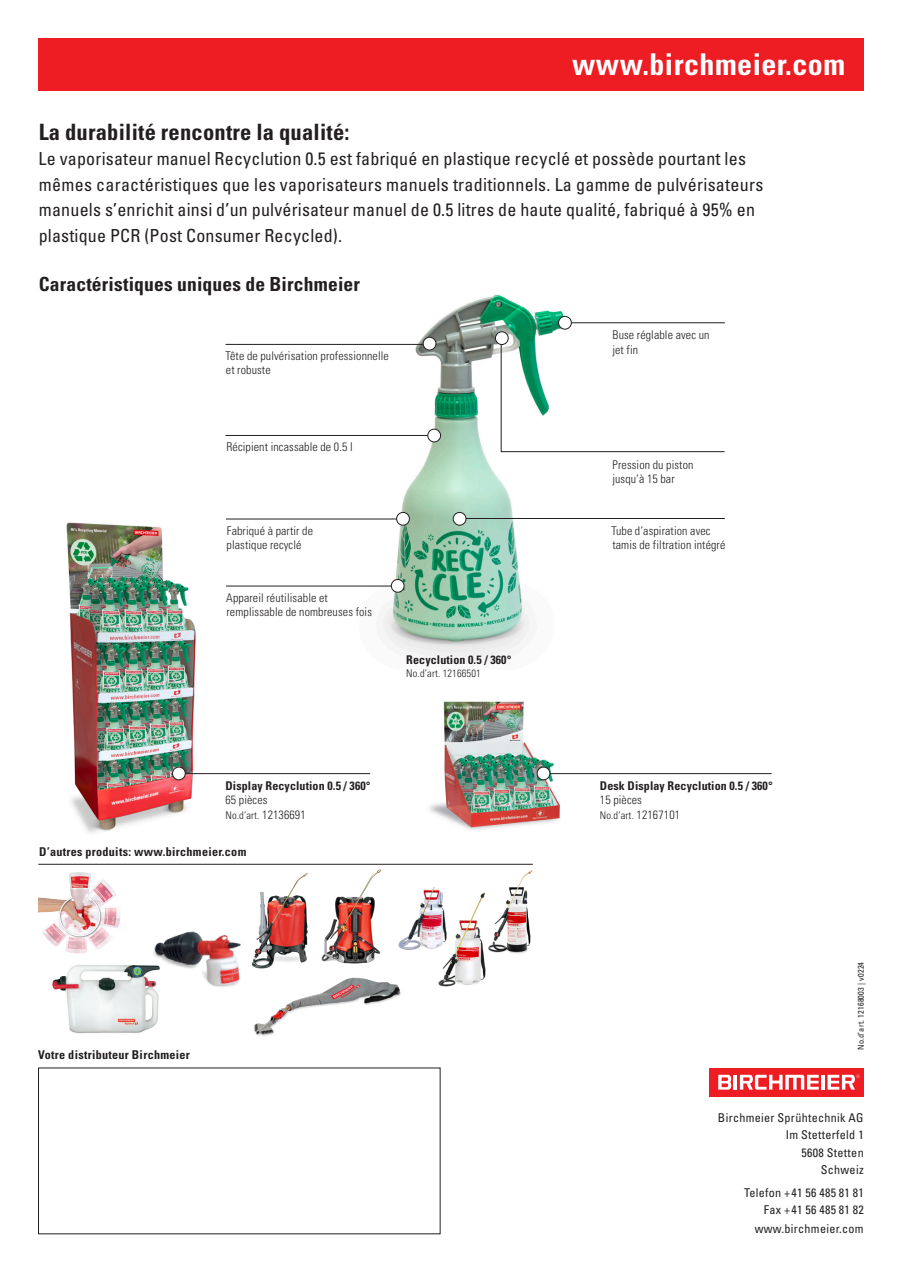
<style>
.page{position:relative;width:902px;height:1272px;background:#fff}
.page>*{position:absolute;margin:0;border:0;box-sizing:border-box;transform-origin:0 0}
.t1{font:700 condensed 30px "Univers LT Std";letter-spacing:.015em;color:#fff}
.t2{font:700 condensed 22.5px "Univers LT Std";letter-spacing:.01em;color:#231f20}
.t3{font:700 condensed 19.5px "Univers LT Std";letter-spacing:.01em;color:#231f20}
.t4{font:condensed 18px/25.5px "Univers LT Std";letter-spacing:.01em;color:#231f20}
.t5{font:condensed 12.15px/17.4px "Univers LT Std";letter-spacing:.025em;color:#231f20;text-align:right}
.t6{font:700 condensed 12.15px "Univers LT Std";letter-spacing:.025em;color:#231f20}
.t7{font:300 condensed 12px/14.4px "Univers LT Std";letter-spacing:.01em;color:#231f20}
.t8{font:700 condensed 12px "Univers LT Std";letter-spacing:.01em;color:#231f20}
.t9{font:300 condensed 10.5px "Univers LT Std";letter-spacing:.01em;color:#231f20}
.t10{font:condensed 8.25px "Univers LT Std";letter-spacing:.025em;color:#231f20}
.s1{font-size:12px}
</style>
<div class="page">
<img style="left:353px;top:294px;width:226px;height:365px">
<div style="left:38px;top:38px;width:825px;height:52px;background:#ee1d23"></div>
<div style="left:709px;top:1067px;width:154px;height:29px;background:#ee1d23"></div>
<hr style="left:821px;top:1074px;width:3px;height:15px;background:#fff">
<hr style="left:733px;top:1074px;width:4px;height:15px;background:#fff">
<svg style="left:739px;top:1074px;width:79px;height:15px"></svg>
<svg style="left:718px;top:1074px;width:13px;height:15px"></svg>
<svg style="left:827px;top:1074px;width:32px;height:15px"></svg>
<img style="left:429px;top:701px;width:148px;height:129px">
<img style="left:66px;top:522px;width:135px;height:311px">
<img style="left:438px;top:892px;width:48px;height:95px">
<img style="left:485px;top:863px;width:48px;height:95px">
<img style="left:52px;top:965px;width:107px;height:68px">
<img style="left:253px;top:872px;width:55px;height:97px">
<img style="left:254px;top:977px;width:147px;height:59px">
<img style="left:144px;top:931px;width:109px;height:67px">
<img style="left:38px;top:863px;width:89px;height:91px">
<img style="left:316px;top:863px;width:71px;height:101px">
<img style="left:398px;top:887px;width:51px;height:64px">
<hr style="left:225px;top:435px;width:209px;height:1px;background:#231f20">
<div style="left:428px;top:429px;width:12px;height:13px;background:#fff;border-radius:50%"></div>
<div style="left:427px;top:429px;width:13px;height:13px;border:1px solid #231f20;border-radius:50%"></div>
<hr style="left:568px;top:322px;width:156px;height:1px;background:#231f20">
<svg style="left:500px;top:335px;width:224px;height:117px"></svg>
<hr style="left:459px;top:518px;width:265px;height:1px;background:#231f20">
<div style="left:558px;top:316px;width:13px;height:13px;background:#fff;border-radius:50%"></div>
<div style="left:558px;top:316px;width:13px;height:13px;border:1px solid #231f20;border-radius:50%"></div>
<div style="left:495px;top:332px;width:13px;height:12px;background:#fff;border-radius:50%"></div>
<div style="left:495px;top:331px;width:13px;height:14px;border:1px solid #231f20;border-radius:50%"></div>
<div style="left:453px;top:512px;width:13px;height:13px;background:#fff;border-radius:50%"></div>
<div style="left:453px;top:512px;width:13px;height:13px;border:1px solid #231f20;border-radius:50%"></div>
<hr style="left:226px;top:518px;width:177px;height:1px;background:#231f20">
<hr style="left:226px;top:586px;width:172px;height:1px;background:#231f20">
<div style="left:396px;top:512px;width:13px;height:13px;background:#fff;border-radius:50%"></div>
<div style="left:396px;top:512px;width:13px;height:13px;border:1px solid #231f20;border-radius:50%"></div>
<div style="left:391px;top:579px;width:13px;height:13px;background:#fff;border-radius:50%"></div>
<div style="left:391px;top:579px;width:13px;height:13px;border:1px solid #231f20;border-radius:50%"></div>
<hr style="left:225px;top:344px;width:206px;height:1px;background:#231f20">
<div style="left:423px;top:337px;width:13px;height:13px;background:#fff;border-radius:50%"></div>
<div style="left:423px;top:337px;width:13px;height:13px;border:1px solid #231f20;border-radius:50%"></div>
<hr style="left:179px;top:773px;width:191px;height:1px;background:#231f20">
<hr style="left:543px;top:773px;width:228px;height:1px;background:#231f20">
<div style="left:172px;top:767px;width:13px;height:12px;background:#fff;border-radius:50%"></div>
<div style="left:172px;top:766px;width:13px;height:14px;border:1px solid #231f20;border-radius:50%"></div>
<div style="left:537px;top:767px;width:13px;height:12px;background:#fff;border-radius:50%"></div>
<div style="left:537px;top:766px;width:13px;height:14px;border:1px solid #231f20;border-radius:50%"></div>
<hr style="left:38px;top:864px;width:495px;height:1px;background:#231f20">
<h1 class="t1" style="left:572px;top:46px;width:274px">www.birchmeier.com</h1>
<p class="t2" style="left:39px;top:118px;width:312px">La durabilité rencontre la qualité:</p>
<p class="t4" style="left:39px;top:146px;width:726px">Le vaporisateur manuel Recyclution 0.5 est fabriqué en plastique recyclé et possède pourtant les mêmes caractéristiques que les vaporisateurs manuels traditionnels. La gamme de pulvérisateurs manuels s’enrichit ainsi d’un pulvérisateur manuel de 0.5 litres de haute qualité, fabriqué à 95% en plastique PCR (Post Consumer Recycled).</p>
<p class="t3" style="left:39px;top:272px;width:323px">Caractéristiques uniques de Birchmeier</p>
<p class="t7" style="left:225px;top:348px;width:165px">Tête de pulvérisation professionnelle et robuste</p>
<p class="t7" style="left:226px;top:439px;width:128px">Récipient incassable de 0.5 l</p>
<p class="t7" style="left:226px;top:523px;width:88px">Fabriqué à partir de plastique recyclé</p>
<p class="t7" style="left:226px;top:590px;width:147px">Appareil réutilisable et remplissable de nombreuses fois</p>
<p class="t8" style="left:406px;top:652px;width:107px">Recyclution 0.5 / 360°</p>
<p class="t9" style="left:406px;top:666px;width:76px">No.d’art. 12166501</p>
<p class="t8" style="left:225px;top:778px;width:147px">Display Recyclution 0.5 / 360°</p>
<p class="t7" style="left:225px;top:792px;width:43px">65 pièces</p>
<p class="t9" style="left:225px;top:808px;width:82px">No.d’art. <span class="s1">12136691</span></p>
<p class="t6" style="left:39px;top:843px;width:209px">D’autres produits: www.birchmeier.com</p>
<p class="t6" style="left:38px;top:1046px;width:153px">Votre distributeur Birchmeier</p>
<p class="t7" style="left:612px;top:328px;width:99px">Buse réglable avec un jet fin</p>
<p class="t7" style="left:612px;top:457px;width:83px">Pression du piston jusqu‘à 15 bar</p>
<p class="t7" style="left:611px;top:523px;width:115px">Tube d‘aspiration avec tamis de filtration intégré</p>
<p class="t8" style="left:600px;top:778px;width:174px">Desk Display Recyclution 0.5 / 360°</p>
<p class="t7" style="left:600px;top:792px;width:43px">15 pièces</p>
<p class="t9" style="left:600px;top:808px;width:82px">No.d’art. <span class="s1">12167101</span></p>
<p class="t10" style="left:855px;top:1050px;width:90px;rotate:-90deg">No.d’art. 12168003 | v0224</p>
<p class="t5" style="left:717px;top:1108px;width:147px">Birchmeier Sprühtechnik AG<br>Im Stetterfeld 1<br>5608 Stetten<br>Schweiz</p>
<p class="t5" style="left:744px;top:1183px;width:121px">Telefon +41 56 485 81 81<br>Fax +41 56 485 81 82</p>
<p class="t5" style="left:754px;top:1220px;width:110px">www.birchmeier.com</p>
</div>
